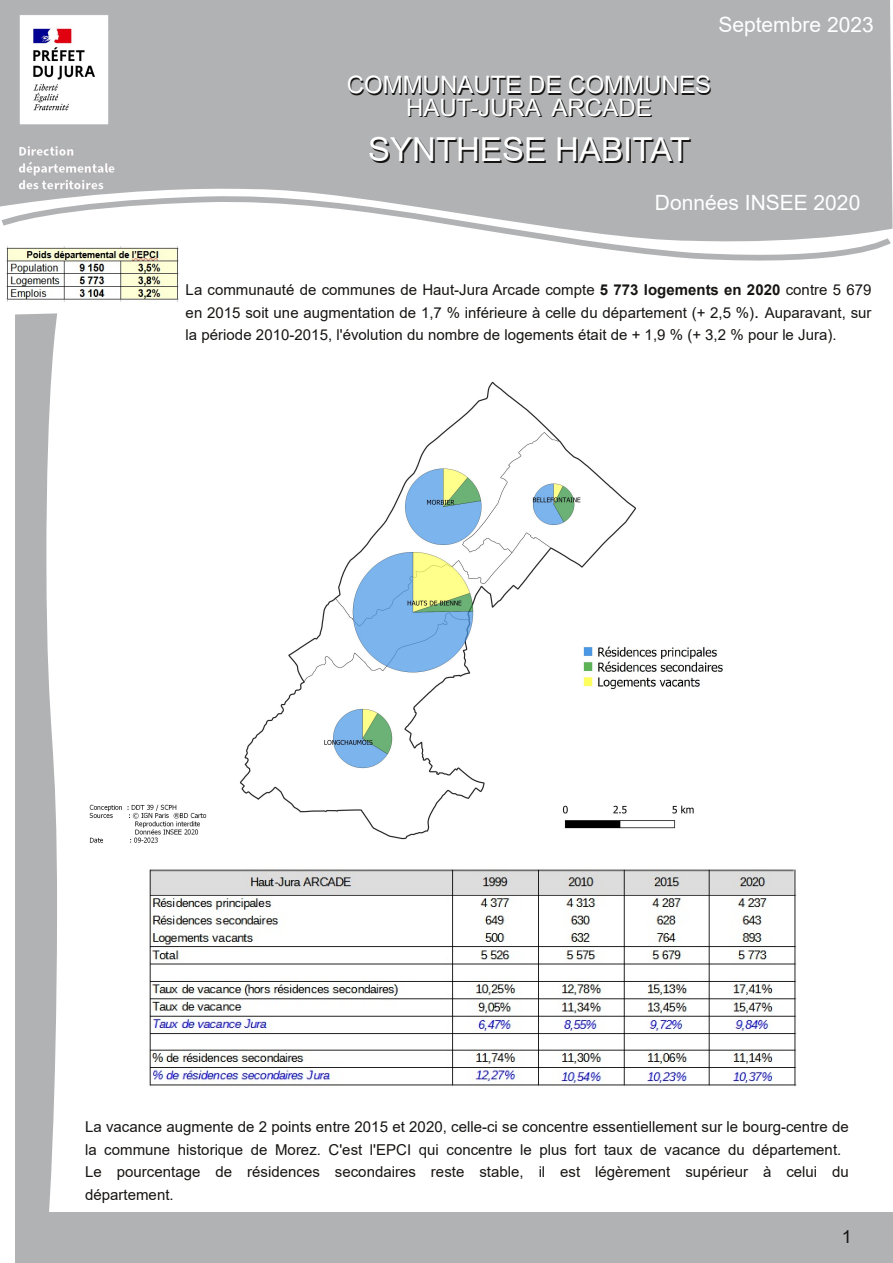
<style>
.page{position:relative;width:893px;height:1263px;background:#fff}
.page>*{position:absolute;margin:0;border:0;box-sizing:border-box;transform-origin:0 0}
.t1{font:33px "Arial";color:#171513}
.t2{font:24px/22.5px "Arial";letter-spacing:.005em;color:#171513;text-align:center}
.t3{font:21px "Arial";color:#fff}
.t4{font:18px "Arial";color:#171513}
.t5{font:15px/22.5px "Arial";letter-spacing:.005em;color:#171513;text-align:justify}
.s1{color:#fff}
.s2{font-weight:700}
.s3{font-size:18px}
</style>
<div class="page">
<div style="left:0;top:0;width:892px;height:189px;background:#b0b2b4"></div>
<div style="left:202px;top:76px;width:654px;height:111px;background:#b0b2b4"></div>
<div style="left:15px;top:1212px;width:878px;height:51px;background:#b0b2b4"></div>
<img style="left:89px;top:381px;width:634px;height:462px">
<img style="left:149px;top:869px;width:648px;height:219px">
<svg style="left:0;top:189px;width:893px;height:73px"></svg>
<svg style="left:15px;top:313px;width:43px;height:899px;background:#bbbcbe"></svg>
<img style="left:7px;top:247px;width:172px;height:54px">
<img style="left:16px;top:12px;width:100px;height:181px">
<h3 class="t3" style="left:718px;top:13px;width:157px">Septembre 2023</h3>
<h2 class="t2" style="left:348px;top:75px;width:366px">COMMUNAUTE DE COMMUNES<br>HAUT-JURA ARCADE</h2>
<h1 class="t1" style="left:370px;top:133px;width:323px">SYNTHESE HAB<span class="s1">I</span>TAT</h1>
<h3 class="t3" style="left:655px;top:191px;width:207px">Données INSEE 2020</h3>
<p class="t5" style="left:186px;top:279px;width:687px">La communauté de communes de Haut-Jura Arcade compte <span class="s2">5 773 logements en 2020</span> contre 5 679 en 2015 soit une augmentation de 1,7 % inférieure à celle du département (+ 2,5 %)<span class="s3">.</span> Auparavant, sur la période 2010-2015, l'évolution du nombre de logements était de + 1,9 % (+ 3,2 % pour le Jura).</p>
<p class="t5" style="left:85px;top:1116px;width:765px;text-align:left">La vacance augmente de 2 points entre 2015 et 2020, celle-ci se concentre essentiellement sur le bourg-centre de la commune historique de Morez. C'est l'EPCI qui concentre le plus fort taux de vacance du département.<br>Le pourcentage de résidences secondaires reste stable, il est légèrement supérieur à celui du département.</p>
<p class="t4" style="left:842px;top:1227px;width:12px">1</p>
</div>
